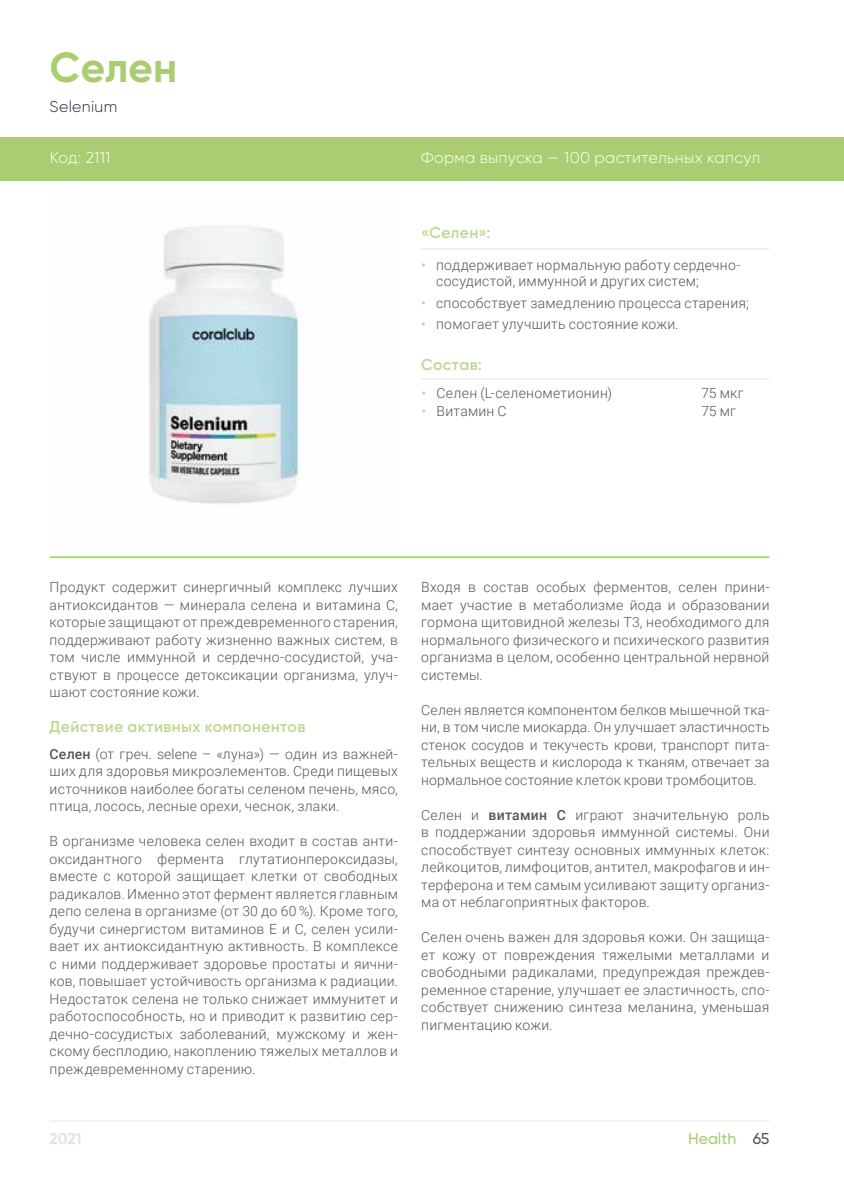
<style>
.page{position:relative;width:844px;height:1186px;background:#fff}
.page>*{position:absolute;margin:0;border:0;box-sizing:border-box;transform-origin:0 0}
.t1{font:700 42px "Gilroy";letter-spacing:.005em;color:#aacd71}
.t2{font:600 15.75px "Gilroy";letter-spacing:.02em;color:#bdd891}
.t3{font:300 15.75px "Gilroy";letter-spacing:.02em;color:#fff}
.t4{font:500 15.75px "Gilroy";color:#aacd71}
.t5{font:300 15.75px "Gilroy";letter-spacing:.02em;color:#25303b}
.t6{font:700 15.75px "Gilroy";color:#e0e8de}
.t7{font:300 14px/17.5px "Roboto";letter-spacing:.02em;color:#575756;text-align:justify}
.s1{font-weight:400;color:#bdd891}
.s2{font-weight:500}
.s3{color:#575756}
</style>
<div class="page">
<div style="left:0;top:137px;width:843px;height:44px;background:#aacd71"></div>
<hr style="left:50px;top:1120px;width:719px;height:1px;background:#e0e8de">
<img style="left:149px;top:226px;width:152px;height:278px">
<hr style="left:50px;top:556px;width:719px;height:2px;background:#a4d65d">
<hr style="left:421px;top:378px;width:348px;height:1px;background:#e0e8de">
<hr style="left:421px;top:248px;width:348px;height:1px;background:#e0e8de">
<h1 class="t1" style="left:50px;top:41px;width:129px">Селен</h1>
<p class="t5" style="left:50px;top:97px;width:69px">Selenium</p>
<p class="t3" style="left:50px;top:148px;width:62px">Код: 2111</p>
<p class="t3" style="left:421px;top:148px;width:341px">Форма выпуска — 100 растительных капсул</p>
<p class="t2" style="left:421px;top:223px;width:71px">«Селен»:</p>
<p class="t7" style="left:436px;top:256px;width:306px;line-height:16.6px;text-indent:-15px"><span class="s1">•</span> поддерживает нормальную работу сердечно&shy;сосудистой, иммунной и других систем;</p>
<p class="t7" style="left:421px;top:294px;width:329px"><span class="s1">•</span> способствует замедлению процесса старения;</p>
<p class="t7" style="left:421px;top:315px;width:259px"><span class="s1">•</span> помогает улучшить состояние кожи.</p>
<p class="t2" style="left:421px;top:354px;width:62px">Cостав:</p>
<p class="t7" style="left:421px;top:383px;width:192px"><span class="s1">•</span> Селен (L-селенометионин)</p>
<p class="t7" style="left:701px;top:383px;width:44px">75 мкг</p>
<p class="t7" style="left:421px;top:401px;width:87px"><span class="s1">•</span> Витамин С</p>
<p class="t7" style="left:701px;top:401px;width:36px">75 мг</p>
<p class="t7" style="left:50px;top:578px;width:349px">Продукт содержит синергичный комплекс лучших антиоксидантов — минерала селена и витамина С, которые защищают от преждевременного старения, поддерживают работу жизненно важных систем, в том числе иммунной и сердечно-сосудистой, уча&shy;ствуют в процессе детоксикации организма, улуч&shy;шают состояние кожи.</p>
<p class="t2" style="left:50px;top:717px;width:257px">Действие активных компонентов</p>
<p class="t7" style="left:50px;top:744px;width:349px"><span class="s2">Селен</span> (от греч. selene – «луна») — один из важней&shy;ших для здоровья микроэлементов. Среди пищевых источников наиболее богаты селеном печень, мясо, птица, лосось, лесные орехи, чеснок, злаки.</p>
<p class="t7" style="left:50px;top:832px;width:350px">В организме человека селен входит в состав анти&shy;оксидантного фермента глутатионпероксидазы, вместе с которой защищает клетки от свободных радикалов. Именно этот фермент является главным депо селена в организме (от 30 до 60 %). Кроме того, будучи синергистом витаминов Е и С, селен усили&shy;вает их антиоксидантную активность. В комплексе с ними поддерживает здоровье простаты и яични&shy;ков, повышает устойчивость организма к радиации.<br>Недостаток селена не только снижает иммунитет и работоспособность, но и приводит к развитию сер&shy;дечно-сосудистых заболеваний, мужскому и жен&shy;скому бесплодию, накоплению тяжелых металлов и преждевременному старению.</p>
<p class="t7" style="left:421px;top:578px;width:349px">Входя в состав особых ферментов, селен прини&shy;мает участие в метаболизме йода и образовании гормона щитовидной железы Т3, необходимого для нормального физического и психического развития организма в целом, особенно центральной нервной системы.</p>
<p class="t7" style="left:421px;top:700px;width:349px">Селен является компонентом белков мышечной тка&shy;ни, в том числе миокарда. Он улучшает эластичность стенок сосудов и текучесть крови, транспорт пита&shy;тельных веществ и кислорода к тканям, отвечает за нормальное состояние клеток крови тромбоцитов.</p>
<p class="t7" style="left:421px;top:805px;width:350px">Селен и <span class="s2">витамин С</span> играют значительную роль в поддержании здоровья иммунной системы. Они способствует синтезу основных иммунных клеток: лейкоцитов, лимфоцитов, антител, макрофагов и ин&shy;терферона и тем самым усиливают защиту организ&shy;ма от неблагоприятных факторов.</p>
<p class="t7" style="left:421px;top:928px;width:350px">Селен очень важен для здоровья кожи. Он защища&shy;ет кожу от повреждения тяжелыми металлами и свободными радикалами, предупреждая преждев&shy;ременное старение, улучшает ее эластичность, спо&shy;собствует снижению синтеза меланина, уменьшая пигментацию кожи.</p>
<p class="t6" style="left:50px;top:1128px;width:34px">2021</p>
<p class="t4" style="left:688px;top:1128px;width:83px">Health <span class="s3">65</span></p>
</div>
